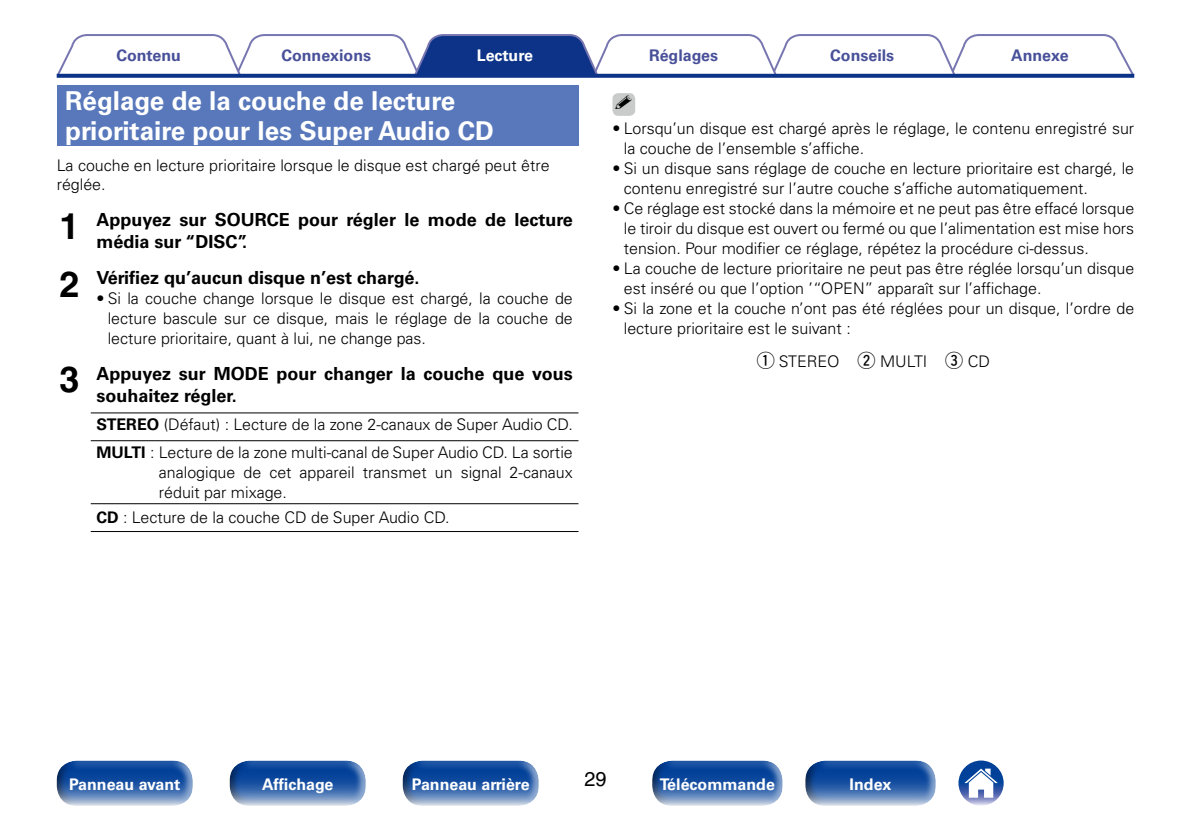
<style>
.page{position:relative;width:1191px;height:840px;background:#fff}
.page>*{position:absolute;margin:0;border:0;box-sizing:border-box;transform-origin:0 0}
.t1{font:700 26px/30px "Univers LTCYR 65";color:#fff}
.t2{font:20px "Helvetica LT Std";color:#000}
.t3{font:700 18px/22px "Univers LTCYR 65";color:#000}
.t4{font:18px "Marks For Denon";color:#000}
.t5{font:300 16px/20px "Univers LTCYR 45";color:#000}
.t6{font:700 16px "Univers LTCYR 65";color:#fff}
.t7{font:700 16px "Univers LTCYR 65";color:#485099}
.s1{font-family:"Helvetica LT Std";font-size:36px}
.s2{font-family:"Univers LTCYR 65";font-weight:700}
.s3{font-family:"Marks WHT";font-weight:400;font-size:18px}
</style>
<div class="page">
<div style="left:55px;top:752px;width:135px;height:65px;background:#000;opacity:.75"></div>
<div style="left:228px;top:752px;width:135px;height:65px;background:#000;opacity:.75"></div>
<div style="left:401px;top:752px;width:135px;height:65px;background:#000;opacity:.75"></div>
<div style="left:803px;top:752px;width:130px;height:65px;background:#000;opacity:.75"></div>
<div style="left:650px;top:752px;width:130px;height:65px;background:#000;opacity:.75"></div>
<svg style="left:958px;top:760px;width:45px;height:45px"></svg>
<svg style="left:964px;top:768px;width:33px;height:29px"></svg>
<svg style="left:56px;top:34px;width:1079px;height:44px"></svg>
<svg style="left:57px;top:74px;width:1077px;height:4px;background:#183d8e"></svg>
<div style="left:612px;top:93px;width:23px;height:23px;background:#c9caca;border-radius:6px"></div>
<div style="left:57px;top:85px;width:521px;height:61px;background:#5878bb"></div>
<hr style="left:91px;top:531px;width:487px;height:1px;background:#000">
<hr style="left:91px;top:440px;width:487px;height:1px;background:#000">
<hr style="left:91px;top:503px;width:487px;height:1px;background:#000">
<hr style="left:91px;top:412px;width:487px;height:1px;background:#000">
<p class="t7" style="left:116px;top:44px;width:66px">Contenu</p>
<p class="t7" style="left:281px;top:44px;width:91px">Connexions</p>
<p class="t7" style="left:649px;top:44px;width:71px">Réglages</p>
<p class="t7" style="left:830px;top:44px;width:66px">Conseils</p>
<p class="t7" style="left:1011px;top:44px;width:59px">Annexe</p>
<p class="t6" style="left:477px;top:44px;width:58px">Lecture</p>
<h1 class="t1" style="left:65px;top:85px;width:430px">Réglage de la couche de lecture prioritaire pour les Super Audio CD</h1>
<p class="t5" style="left:57px;top:155px;width:494px;line-height:19.2px">La couche en lecture prioritaire lorsque le disque est chargé peut être réglée.</p>
<p class="t3" style="left:96px;top:207px;width:478px;text-indent:-37px"><span class="s1">1</span> Appuyez sur SOURCE pour régler le mode de lecture média sur “DISC”.</p>
<p class="t3" style="left:60px;top:265px;width:361px"><span class="s1">2</span> Vérifiez qu’aucun disque n’est chargé.</p>
<p class="t5" style="left:108px;top:287px;width:466px;text-align:justify;text-indent:-11px">• Si la couche change lorsque le disque est chargé, la couche de lecture bascule sur ce disque, mais le réglage de la couche de lecture prioritaire, quant à lui, ne change pas.</p>
<p class="t3" style="left:96px;top:361px;width:478px;text-indent:-37px"><span class="s1">3</span> Appuyez sur MODE pour changer la couche que vous souhaitez régler.</p>
<p class="t5" style="left:96px;top:410px;width:478px;line-height:27.8px"><span class="s2">STEREO</span> (Défaut) : Lecture de la zone 2-canaux de Super Audio CD.<br><span class="s2">MULTI</span> : Lecture de la zone multi-canal de Super Audio CD. La sortie</p>
<p class="t5" style="left:159px;top:461px;width:415px">analogique de cet appareil transmet un signal 2-canaux réduit par mixage.</p>
<p class="t5" style="left:96px;top:507px;width:355px"><span class="s2">CD</span> : Lecture de la couche CD de Super Audio CD.</p>
<p class="t4" style="left:614px;top:91px;width:19px">%</p>
<p class="t5" style="left:624px;top:117px;width:512px;text-indent:-11px">• Lorsqu’un disque est chargé après le réglage, le contenu enregistré sur la couche de l’ensemble s’affiche.</p>
<p class="t5" style="left:624px;top:157px;width:512px;text-indent:-11px">• Si un disque sans réglage de couche en lecture prioritaire est chargé, le contenu enregistré sur l’autre couche s’affiche automatiquement.</p>
<p class="t5" style="left:624px;top:197px;width:512px;text-align:justify;text-indent:-11px">• Ce réglage est stocké dans la mémoire et ne peut pas être effacé lorsque le tiroir du disque est ouvert ou fermé ou que l’alimentation est mise hors tension. Pour modifier ce réglage, répétez la procédure ci-dessus.</p>
<p class="t5" style="left:624px;top:257px;width:512px;text-indent:-11px">• La couche de lecture prioritaire ne peut pas être réglée lorsqu’un disque est inséré ou que l’option ’“OPEN” apparaît sur l’affichage.</p>
<p class="t5" style="left:624px;top:297px;width:512px;text-indent:-11px">• Si la zone et la couche n’ont pas été réglées pour un disque, l’ordre de lecture prioritaire est le suivant :</p>
<p class="t5" style="left:757px;top:351px;width:234px"><span class="s3">q</span> STEREO <span class="s3">w</span> MULTI <span class="s3">e</span> CD</p>
<p class="t2" style="left:584px;top:767px;width:24px">29</p>
<p class="t6" style="left:69px;top:772px;width:113px">Panneau avant</p>
<p class="t6" style="left:262px;top:772px;width:73px">Affichage</p>
<p class="t6" style="left:412px;top:772px;width:119px">Panneau arrière</p>
<p class="t6" style="left:660px;top:772px;width:116px">Télécommande</p>
<p class="t6" style="left:849px;top:772px;width:43px">Index</p>
</div>
